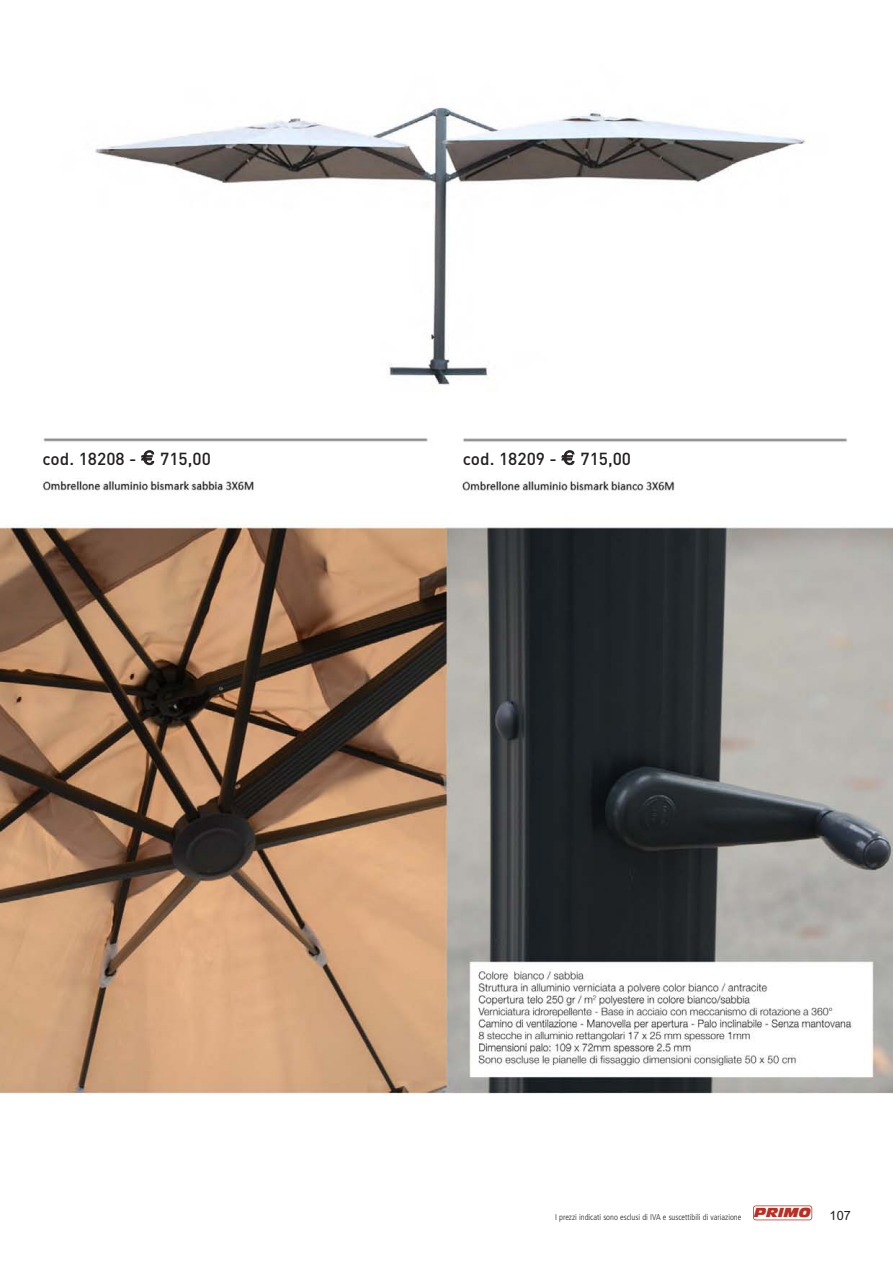
<style>
.page{position:relative;width:893px;height:1263px;background:#fff}
.page>*{position:absolute;margin:0;border:0;box-sizing:border-box;transform-origin:0 0}
.t1{font:500 17.25px "DIN";color:#231f20}
.t2{font:12.75px "Arial";color:#231f20}
.t3{font:300 condensed 8.4px "Frutiger";color:#231f20}
.s1{font-family:"Geneva";font-weight:400}
</style>
<div class="page">
<img style="left:0;top:106px;width:892px;height:989px">
<div style="left:753px;top:1205px;width:59px;height:15px;border:2px solid #b63025;border-radius:3px"></div>
<h1 class="t1" style="left:43px;top:452px;width:170px">cod. 18208 - <span class="s1">€</span> 715,00</h1>
<h1 class="t1" style="left:463px;top:452px;width:170px">cod. 18209 - <span class="s1">€</span> 715,00</h1>
<p class="t3" style="left:555px;top:1214px;width:257px">I prezzi indicati sono esclusi di IVA e suscettibili di variazione <sup>PRIMO</sup></p>
<h2 class="t2" style="left:829px;top:1211px;width:23px">107</h2>
</div>
